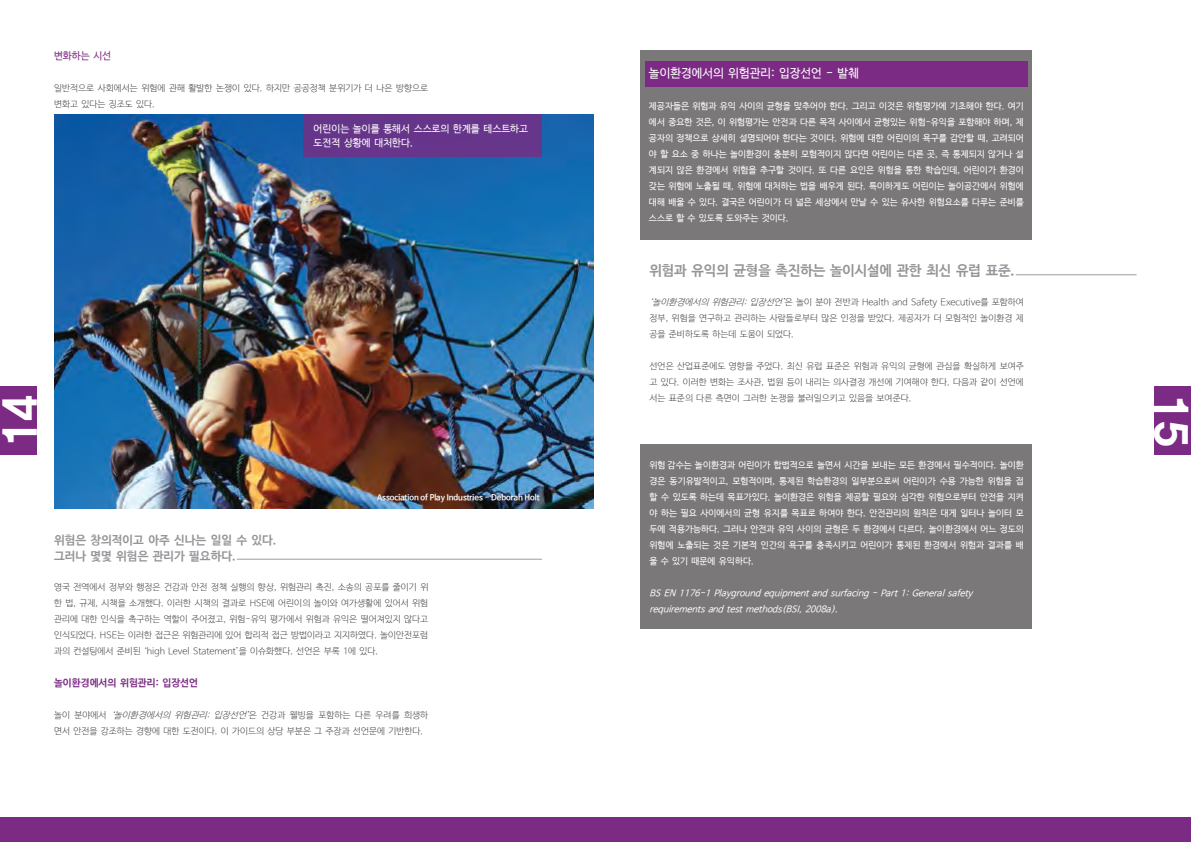
<style>
.page{position:relative;width:1191px;height:842px;background:#fff}
.page>*{position:absolute;margin:0;border:0;box-sizing:border-box;transform-origin:0 0}
.t1{font:45px "YDIYGO360";color:#fff}
.회색_소제목_글자{font:700 14px "Nanum Barun Gothic";letter-spacing:-.01em;color:#939598}
.회색_소제목_글자-2{font:700 12px "Nanum Barun Gothic";color:#939598}
.회색_소제목_글자-3{font:12px "Nanum Barun Gothic";color:#fff}
.박스_내용{font:10px "Nanum Barun Gothic";color:#fff}
.새스타일{font:700 10px "Nanum Barun Gothic";color:#7b2b83}
.새스타일-2{font:10px "Nanum Barun Gothic";color:#7b2b83}
.박스_내용-2{font:9px/16px "Nanum Barun Gothic";color:#fff;text-align:justify}
.새스타일-3{font:300 9px/16px "Nanum Barun Gothic";color:#3e3e3f}
.단락2_그레이__내용{font:300 9px/16px "Nanum Barun Gothic";color:#3e3e3f;text-align:justify}
.박스_내용-3{font:italic 9px "Nanum Barun Gothic";color:#fff}
.박스_내용-4{font:700 8px "Nanum Barun Gothic";color:#fff}
.s1{font-style:italic}
</style>
<div class="page">
<div style="left:0;top:818px;width:1191px;height:24px;background:#7b2b83"></div>
<div style="left:0;top:387px;width:36px;height:68px;background:#7b2b83"></div>
<div style="left:1155px;top:387px;width:36px;height:68px;background:#7b2b83"></div>
<img style="left:54px;top:114px;width:539px;height:394px">
<hr style="left:237px;top:559px;width:305px;height:1px;background:#9b9da0">
<div style="left:303px;top:114px;width:239px;height:43px;background:#66358b"></div>
<hr style="left:1015px;top:274px;width:121px;height:1px;background:#9b9da0">
<div style="left:640px;top:444px;width:392px;height:184px;background:#7b7879"></div>
<div style="left:640px;top:50px;width:392px;height:190px;background:#7b7879"></div>
<div style="left:645px;top:61px;width:382px;height:26px;background:#7b2b83"></div>
<p class="새스타일-2" style="left:54px;top:50px;width:59px">변화하는 시선</p>
<p class="새스타일-3" style="left:54px;top:80px;width:376px">일반적으로 사회에서는 위험에 관해 활발한 논쟁이 있다. 하지만 공공정책 분위기가 더 나은 방향으로 변화고 있다는 징조도 있다.</p>
<p class="박스_내용" style="left:314px;top:124px;width:216px">어린이는 놀이를 통해서 스스로의 한계를 테스트하고</p>
<p class="박스_내용" style="left:314px;top:138px;width:101px">도전적 상황에 대처한다.</p>
<p class="t1" style="left:-7px;top:446px;width:52px;rotate:-90deg">14</p>
<p class="박스_내용-4" style="left:377px;top:493px;width:164px">Association of Play Industries - Deborah Holt</p>
<p class="회색_소제목_글자-2" style="left:54px;top:534px;width:224px">위험은 창의적이고 아주 신나는 일일 수 있다.</p>
<p class="회색_소제목_글자-2" style="left:54px;top:550px;width:183px">그러나 몇몇 위험은 관리가 필요하다.</p>
<p class="새스타일-3" style="left:54px;top:579px;width:376px;text-align:justify">영국 전역에서 정부와 행정은 건강과 안전 정책 실행의 향상, 위험관리 촉진, 소송의 공포를 줄이기 위 한 법, 규제, 시책을 소개했다. 이러한 시책의 결과로 HSE에 어린이의 놀이와 여가생활에 있어서 위험 관리에 대한 인식을 촉구하는 역할이 주어졌고, 위험-유익 평가에서 위험과 유익은 떨어져있지 않다고 인식되었다. HSE는 이러한 접근은 위험관리에 있어 합리적 접근 방법이라고 지지하였다. 놀이안전포럼 과의 컨설팅에서 준비된 ‘high Level Statement’을 이슈화했다. 선언은 부록 1에 있다.</p>
<p class="새스타일" style="left:54px;top:678px;width:146px">놀이환경에서의 위험관리: 입장선언</p>
<p class="새스타일-3" style="left:54px;top:707px;width:376px">놀이 분야에서 <span class="s1">‘놀이환경에서의 위험관리: 입장선언’</span>은 건강과 웰빙을 포함하는 다른 우려를 희생하 면서 안전을 강조하는 경향에 대한 도전이다. 이 가이드의 상당 부분은 그 주장과 선언문에 기반한다.</p>
<p class="회색_소제목_글자-3" style="left:649px;top:67px;width:212px">놀이환경에서의 위험관리: 입장선언 - 발췌</p>
<p class="박스_내용-2" style="left:649px;top:98px;width:376px">제공자들은 위험과 유익 사이의 균형을 맞추어야 한다. 그리고 이것은 위험평가에 기초해야 한다. 여기 에서 중요한 것은, 이 위험평가는 안전과 다른 목적 사이에서 균형있는 위험-유익을 포함해야 하며, 제 공자의 정책으로 상세히 설명되어야 한다는 것이다. 위험에 대한 어린이의 욕구를 감안할 때, 고려되어 야 할 요소 중 하나는 놀이환경이 충분히 모험적이지 않다면 어린이는 다른 곳, 즉 통제되지 않거나 설 계되지 않은 환경에서 위험을 추구할 것이다. 또 다른 요인은 위험을 통한 학습인데, 어린이가 환경이 갖는 위험에 노출될 때, 위험에 대처하는 법을 배우게 된다. 특이하게도 어린이는 놀이공간에서 위험에 대해 배울 수 있다. 결국은 어린이가 더 넓은 세상에서 만날 수 있는 유사한 위험요소를 다루는 준비를 스스로 할 수 있도록 도와주는 것이다.</p>
<p class="회색_소제목_글자" style="left:649px;top:263px;width:366px">위험과 유익의 균형을 촉진하는 놀이시설에 관한 최신 유럽 표준.</p>
<p class="단락2_그레이__내용" style="left:649px;top:295px;width:376px"><span class="s1">‘놀이환경에서의 위험관리: 입장선언’</span>은 놀이 분야 전반과 Health and Safety Executive를 포함하여 정부, 위험을 연구하고 관리하는 사람들로부터 많은 인정을 받았다. 제공자가 더 모험적인 놀이환경 제 공을 준비하도록 하는데 도움이 되었다.</p>
<p class="단락2_그레이__내용" style="left:649px;top:359px;width:376px">선언은 산업표준에도 영향을 주었다. 최신 유럽 표준은 위험과 유익의 균형에 관심을 확실하게 보여주 고 있다. 이러한 변화는 조사관, 법원 등이 내리는 의사결정 개선에 기여해야 한다. 다음과 같이 선언에 서는 표준의 다른 측면이 그러한 논쟁을 불러일으키고 있음을 보여준다.</p>
<p class="박스_내용-2" style="left:649px;top:458px;width:376px">위험 감수는 놀이환경과 어린이가 합법적으로 놀면서 시간을 보내는 모든 환경에서 필수적이다. 놀이환 경은 동기유발적이고, 모험적이며, 통제된 학습환경의 일부분으로써 어린이가 수용 가능한 위험을 접 할 수 있도록 하는데 목표가있다. 놀이환경은 위험을 제공할 필요와 심각한 위험으로부터 안전을 지켜 야 하는 필요 사이에서의 균형 유지를 목표로 하여야 한다. 안전관리의 원칙은 대게 일터나 놀이터 모 두에 적용가능하다. 그러나 안전과 유익 사이의 균형은 두 환경에서 다르다. 놀이환경에서 어느 정도의 위험에 노출되는 것은 기본적 인간의 욕구를 충족시키고 어린이가 통제된 환경에서 위험과 결과를 배 울 수 있기 때문에 유익하다.</p>
<p class="박스_내용-3" style="left:649px;top:589px;width:325px">BS EN 1176-1 Playground equipment and surfacing - Part 1: General safety</p>
<p class="박스_내용-3" style="left:649px;top:605px;width:192px">requirements and test methods(BSI, 2008a).</p>
<p class="t1" style="left:1198px;top:395px;width:52px;rotate:90deg">15</p>
</div>
